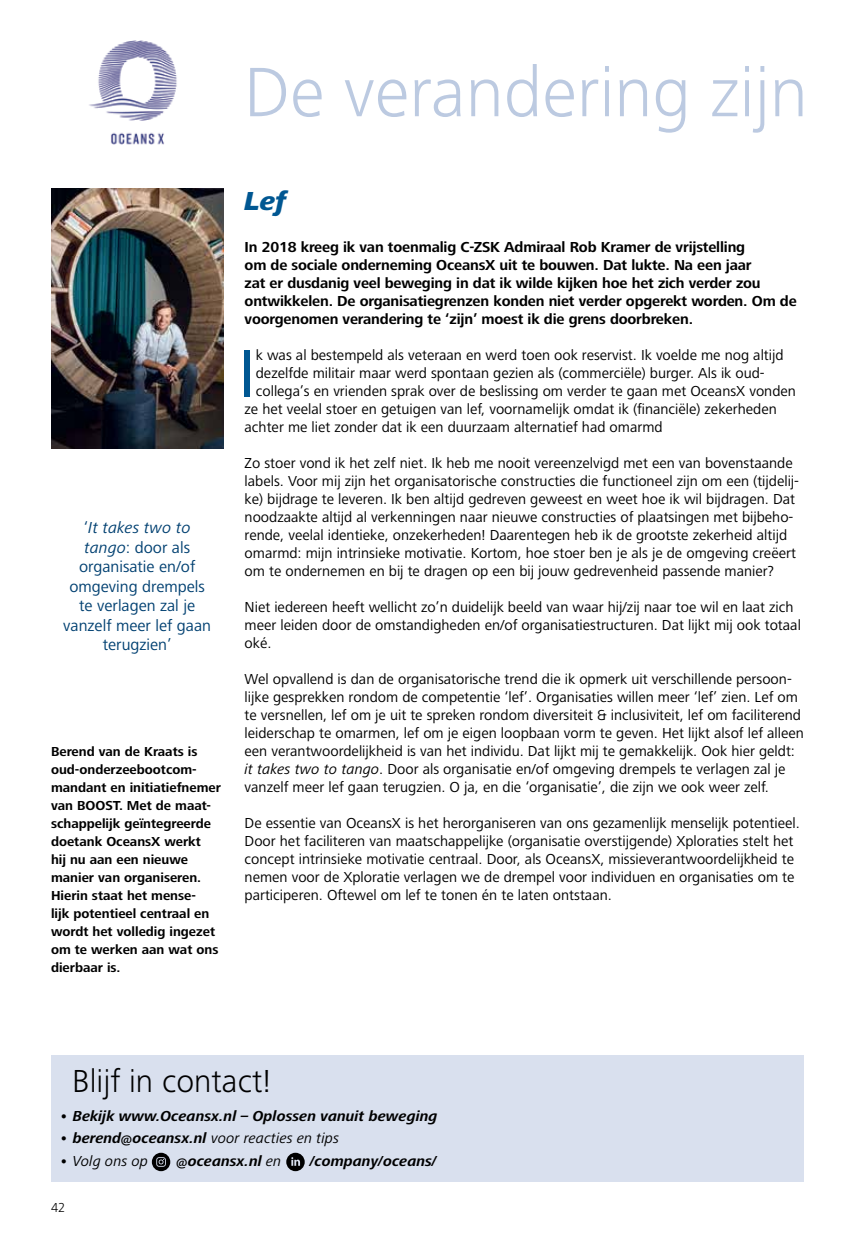
<style>
.page{position:relative;width:855px;height:1246px;background:#fff}
.page>*{position:absolute;margin:0;border:0;box-sizing:border-box;transform-origin:0 0}
.t1{font:300 72.45px "Frutiger Next LT";color:#bccae1}
.t2{font:69px "Frutiger Next LT";color:#005792}
.t3{font:300 33px "Frutiger Next LT";color:#000}
.t4{font:italic 800 27px "Frutiger Next LT";color:#005792}
.t5{font:16.5px/19.5px "Frutiger Next LT";color:#004071;text-align:center}
.t6{font:15px/18px "Frutiger Next LT";color:#000}
.t7{font:700 15px/18px "Frutiger Next LT";letter-spacing:-.01em;color:#000}
.t8{font:italic 700 15px "Frutiger Next LT";color:#000}
.t9{font:italic 15px "Frutiger Next LT";color:#000}
.t10{font:700 13.5px/18px "Frutiger Next LT";color:#000}
.t11{font:300 13.5px "Frutiger Next LT";color:#000}
.s1{font-style:italic}
.s2{font-weight:400}
.s3{font-weight:700}
</style>
<div class="page">
<div style="left:51px;top:1055px;width:753px;height:127px;background:#d9e0ee"></div>
<svg style="left:152px;top:1153px;width:18px;height:18px"></svg>
<svg style="left:286px;top:1153px;width:19px;height:18px"></svg>
<img style="left:89px;top:40px;width:88px;height:105px">
<img style="left:51px;top:189px;width:172px;height:259px">
<hr style="left:854px;top:852px;width:1px;height:394px;background:#cad5e7">
<h1 class="t1" style="left:244px;top:52px;width:565px">De verandering zijn</h1>
<h3 class="t4" style="left:244px;top:185px;width:43px">Lef</h3>
<p class="t5" style="left:63px;top:518px;width:149px">‘<span class="s1">It takes two to tango</span>: door als organisatie en/of omgeving drempels te verlagen zal je vanzelf meer lef gaan terugzien’</p>
<p class="t10" style="left:51px;top:743px;width:171px">Berend van de Kraats is oud-onderzeebootcom&shy;mandant en initiatiefnemer van BOOST. Met de maat&shy;schappelijk geïntegreerde doetank OceansX werkt<br>hij nu aan een nieuwe manier van organiseren.<br>Hierin staat het mense-<br>lijk potentieel centraal en wordt het volledig ingezet om te werken aan wat ons dierbaar is.</p>
<p class="t7" style="left:244px;top:238px;width:553px">In 2018 kreeg ik van toenmalig C-ZSK Admiraal Rob Kramer de vrijstelling<br>om de sociale onderneming OceansX uit te bouwen. Dat lukte. Na een jaar<br>zat er dusdanig veel beweging in dat ik wilde kijken hoe het zich verder zou ontwikkelen. De organisatiegrenzen konden niet verder opgerekt worden. Om de voorgenomen verandering te ‘zijn’ moest ik die grens doorbreken.</p>
<h2 class="t2" style="left:239px;top:335px;width:19px">I</h2>
<p class="t6" style="left:256px;top:346px;width:529px">k was al bestempeld als veteraan en werd toen ook reservist. Ik voelde me nog altijd</p>
<p class="t6" style="left:256px;top:364px;width:510px">dezelfde militair maar werd spontaan gezien als (commerciële) burger. Als ik oud-</p>
<p class="t6" style="left:256px;top:382px;width:541px">collega’s en vrienden sprak over de beslissing om verder te gaan met OceansX vonden</p>
<p class="t6" style="left:244px;top:400px;width:534px">ze het veelal stoer en getuigen van lef, voornamelijk omdat ik (financiële) zekerheden</p>
<p class="t6" style="left:244px;top:418px;width:419px">achter me liet zonder dat ik een duurzaam alternatief had omarmd</p>
<p class="t6" style="left:244px;top:454px;width:556px">Zo stoer vond ik het zelf niet. Ik heb me nooit vereenzelvigd met een van bovenstaande labels. Voor mij zijn het organisatorische constructies die functioneel zijn om een (tijdelij&shy;ke) bijdrage te leveren. Ik ben altijd gedreven geweest en weet hoe ik wil bijdragen. Dat noodzaakte altijd al verkenningen naar nieuwe constructies of plaatsingen met bijbeho&shy;rende, veelal identieke, onzekerheden! Daarentegen heb ik de grootste zekerheid altijd omarmd: mijn intrinsieke motivatie. Kortom, hoe stoer ben je als je de omgeving creëert om te ondernemen en bij te dragen op een bij jouw gedrevenheid passende manier?</p>
<p class="t6" style="left:244px;top:598px;width:558px">Niet iedereen heeft wellicht zo’n duidelijk beeld van waar hij/zij naar toe wil en laat zich meer leiden door de omstandigheden en/of organisatiestructuren. Dat lijkt mij ook totaal oké.</p>
<p class="t6" style="left:244px;top:670px;width:561px">Wel opvallend is dan de organisatorische trend die ik opmerk uit verschillende persoon&shy;lijke gesprekken rondom de competentie ‘lef’. Organisaties willen meer ‘lef’ zien. Lef om te versnellen, lef om je uit te spreken rondom diversiteit &amp; inclusiviteit, lef om faciliterend leiderschap te omarmen, lef om je eigen loopbaan vorm te geven. Het lijkt alsof lef alleen een verantwoordelijkheid is van het individu. Dat lijkt mij te gemakkelijk. Ook hier geldt: <span class="s1">it takes two to tango</span>. Door als organisatie en/of omgeving drempels te verlagen zal je vanzelf meer lef gaan terugzien. O ja, en die ‘organisatie’, die zijn we ook weer zelf.</p>
<p class="t6" style="left:244px;top:814px;width:557px">De essentie van OceansX is het herorganiseren van ons gezamenlijk menselijk potentieel.<br>Door het faciliteren van maatschappelijke (organisatie overstijgende) Xploraties stelt het concept intrinsieke motivatie centraal. Door, als OceansX, missieverantwoordelijkheid te nemen voor de Xploratie verlagen we de drempel voor individuen en organisaties om te participeren. Oftewel om lef te tonen én te laten ontstaan.</p>
<h3 class="t3" style="left:72px;top:1063px;width:200px">Blijf in contact!</h3>
<p class="t8" style="left:60px;top:1107px;width:379px">• Bekijk www.Oceansx.nl – Oplossen vanuit beweging</p>
<p class="t8" style="left:60px;top:1130px;width:281px">• berend@oceansx.nl <span class="s2">voor reacties en tips</span></p>
<p class="t9" style="left:60px;top:1152px;width:90px"><span class="s3">•</span> Volg ons op</p>
<p class="t8" style="left:176px;top:1152px;width:106px">@oceansx.nl <span class="s2">en</span></p>
<p class="t8" style="left:310px;top:1152px;width:128px">/company/oceans/</p>
<p class="t11" style="left:51px;top:1200px;width:16px">42</p>
</div>
